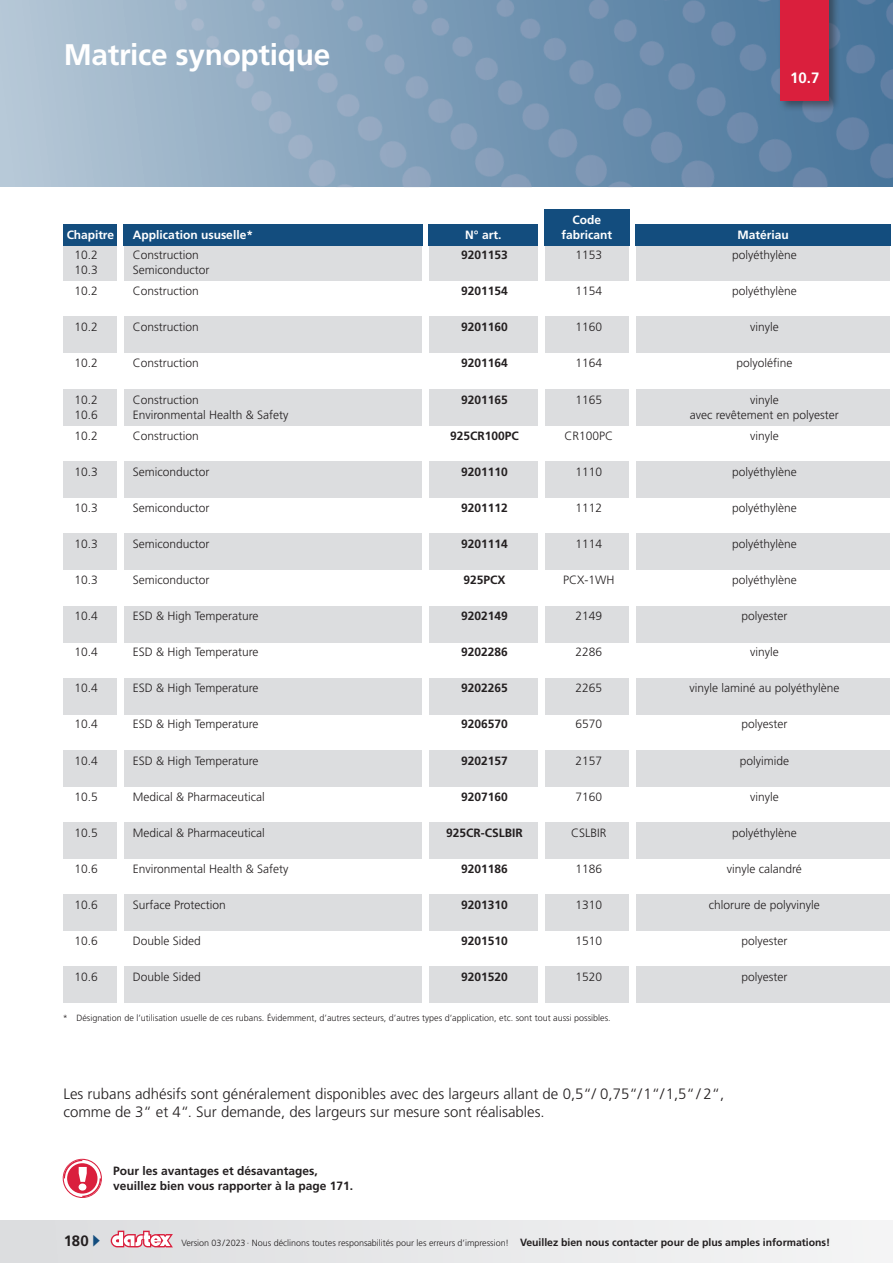
<style>
.page{position:relative;width:893px;height:1263px;background:#fff}
.page>*{position:absolute;margin:0;border:0;box-sizing:border-box;transform-origin:0 0}
.t1{font:700 29.85px "Frutiger LT Std";letter-spacing:-.01em;color:#fff}
.t2{font:300 15px/18.6px "Frutiger LT Std";color:#231f20}
.t3{font:700 15px "Frutiger LT Std";color:#231f20}
.t4{font:700 15px "Frutiger LT Std";color:#fff}
.t5{font:300 12px "Frutiger LT Std";color:#231f20}
.t6{font:700 12px/15px "Frutiger LT Std";color:#231f20}
.t7{font:700 12px "Frutiger LT Std";color:#fff}
.t8{font:300 9px "Frutiger LT Std";color:#231f20}
.s1{color:#134d7e}
.s2{font-weight:700;font-size:10.5px}
</style>
<div class="page">
<div style="left:0;top:1220px;width:893px;height:43px;background:#e8e9ea"></div>
<svg style="left:111px;top:1230px;width:62px;height:17px"></svg>
<div style="left:64px;top:244px;width:829px;height:37px;background:#dcdddf"></div>
<div style="left:64px;top:317px;width:829px;height:36px;background:#dcdddf"></div>
<div style="left:64px;top:389px;width:829px;height:36px;background:#dcdddf"></div>
<div style="left:64px;top:461px;width:829px;height:36px;background:#dcdddf"></div>
<div style="left:64px;top:534px;width:829px;height:36px;background:#dcdddf"></div>
<div style="left:64px;top:606px;width:829px;height:36px;background:#dcdddf"></div>
<div style="left:64px;top:678px;width:829px;height:36px;background:#dcdddf"></div>
<div style="left:64px;top:750px;width:829px;height:37px;background:#dcdddf"></div>
<div style="left:64px;top:822px;width:829px;height:36px;background:#dcdddf"></div>
<div style="left:64px;top:894px;width:829px;height:36px;background:#dcdddf"></div>
<div style="left:64px;top:967px;width:829px;height:36px;background:#dcdddf"></div>
<hr style="left:891px;top:194px;width:2px;height:809px;background:#fff">
<div style="left:117px;top:222px;width:6px;height:781px;background:#fff"></div>
<div style="left:422px;top:222px;width:7px;height:781px;background:#fff"></div>
<div style="left:629px;top:222px;width:7px;height:781px;background:#fff"></div>
<div style="left:538px;top:222px;width:6px;height:781px;background:#fff"></div>
<div style="left:0;top:0;width:893px;height:187px;background:#b4c6d6"></div>
<div style="left:54px;top:0;width:839px;height:187px;background:#a7bcce"></div>
<img style="left:173px;top:0;width:720px;height:187px">
<div style="left:778px;top:0;width:62px;height:112px;background:#231f20;opacity:.5"></div>
<div style="left:781px;top:0;width:48px;height:101px;background:#da1f3d"></div>
<svg style="left:63px;top:1159px;width:39px;height:39px"></svg>
<div style="left:429px;top:224px;width:109px;height:22px;background:#134d7e"></div>
<div style="left:636px;top:224px;width:255px;height:22px;background:#134d7e"></div>
<div style="left:123px;top:224px;width:299px;height:22px;background:#134d7e"></div>
<div style="left:544px;top:209px;width:85px;height:37px;background:#134d7e"></div>
<div style="left:64px;top:224px;width:53px;height:22px;background:#134d7e"></div>
<h1 class="t1" style="left:64px;top:37px;width:268px">Matrice synoptique</h1>
<p class="t7" style="left:572px;top:213px;width:30px">Code</p>
<p class="t4" style="left:790px;top:69px;width:31px">10.7</p>
<p class="t7" style="left:67px;top:228px;width:49px">Chapitre</p>
<p class="t7" style="left:561px;top:228px;width:52px">fabricant</p>
<p class="t7" style="left:133px;top:228px;width:122px">Application ususelle*</p>
<p class="t7" style="left:465px;top:228px;width:38px">N° art.</p>
<p class="t7" style="left:738px;top:228px;width:53px">Matériau</p>
<p class="t5" style="left:75px;top:248px;width:25px">10.2</p>
<p class="t5" style="left:133px;top:248px;width:68px">Construction</p>
<p class="t6" style="left:461px;top:248px;width:48px">9201153</p>
<p class="t5" style="left:575px;top:248px;width:28px">1153</p>
<p class="t5" style="left:732px;top:248px;width:66px">polyéthylène</p>
<p class="t5" style="left:75px;top:263px;width:25px">10.3</p>
<p class="t5" style="left:133px;top:263px;width:78px">Semiconductor</p>
<p class="t5" style="left:75px;top:284px;width:25px">10.2</p>
<p class="t5" style="left:133px;top:284px;width:68px">Construction</p>
<p class="t6" style="left:461px;top:284px;width:48px">9201154</p>
<p class="t5" style="left:575px;top:284px;width:28px">1154</p>
<p class="t5" style="left:732px;top:284px;width:66px">polyéthylène</p>
<p class="t5" style="left:75px;top:320px;width:25px">10.2</p>
<p class="t5" style="left:133px;top:320px;width:68px">Construction</p>
<p class="t6" style="left:461px;top:320px;width:48px">9201160</p>
<p class="t5" style="left:575px;top:320px;width:28px">1160</p>
<p class="t5" style="left:750px;top:320px;width:30px">vinyle</p>
<p class="t5" style="left:75px;top:356px;width:25px">10.2</p>
<p class="t5" style="left:133px;top:356px;width:68px">Construction</p>
<p class="t6" style="left:461px;top:356px;width:48px">9201164</p>
<p class="t5" style="left:575px;top:356px;width:28px">1164</p>
<p class="t5" style="left:736px;top:356px;width:58px">polyoléfine</p>
<p class="t5" style="left:75px;top:393px;width:25px">10.2</p>
<p class="t5" style="left:133px;top:393px;width:68px">Construction</p>
<p class="t6" style="left:461px;top:392px;width:48px">9201165</p>
<p class="t5" style="left:575px;top:393px;width:28px">1165</p>
<p class="t5" style="left:750px;top:393px;width:30px">vinyle</p>
<p class="t5" style="left:75px;top:408px;width:25px">10.6</p>
<p class="t5" style="left:133px;top:408px;width:157px">Environmental Health &amp; Safety</p>
<p class="t5" style="left:690px;top:408px;width:151px">avec revêtement en polyester</p>
<p class="t5" style="left:75px;top:429px;width:25px">10.2</p>
<p class="t5" style="left:133px;top:429px;width:68px">Construction</p>
<p class="t6" style="left:450px;top:428px;width:70px">925CR100PC</p>
<p class="t5" style="left:564px;top:429px;width:50px">CR100PC</p>
<p class="t5" style="left:750px;top:429px;width:30px">vinyle</p>
<p class="t5" style="left:75px;top:465px;width:25px">10.3</p>
<p class="t5" style="left:133px;top:465px;width:78px">Semiconductor</p>
<p class="t6" style="left:461px;top:464px;width:48px">9201110</p>
<p class="t5" style="left:575px;top:465px;width:28px">1110</p>
<p class="t5" style="left:732px;top:465px;width:66px">polyéthylène</p>
<p class="t5" style="left:75px;top:501px;width:25px">10.3</p>
<p class="t5" style="left:133px;top:501px;width:78px">Semiconductor</p>
<p class="t6" style="left:461px;top:500px;width:48px">9201112</p>
<p class="t5" style="left:575px;top:501px;width:28px">1112</p>
<p class="t5" style="left:732px;top:501px;width:66px">polyéthylène</p>
<p class="t5" style="left:75px;top:537px;width:25px">10.3</p>
<p class="t5" style="left:133px;top:537px;width:78px">Semiconductor</p>
<p class="t6" style="left:461px;top:536px;width:48px">9201114</p>
<p class="t5" style="left:575px;top:537px;width:28px">1114</p>
<p class="t5" style="left:732px;top:537px;width:66px">polyéthylène</p>
<p class="t5" style="left:75px;top:573px;width:25px">10.3</p>
<p class="t5" style="left:133px;top:573px;width:78px">Semiconductor</p>
<p class="t6" style="left:464px;top:572px;width:44px">925PCX</p>
<p class="t5" style="left:563px;top:573px;width:53px">PCX-1WH</p>
<p class="t5" style="left:732px;top:573px;width:66px">polyéthylène</p>
<p class="t5" style="left:75px;top:609px;width:25px">10.4</p>
<p class="t5" style="left:133px;top:609px;width:127px">ESD &amp; High Temperature</p>
<p class="t6" style="left:461px;top:608px;width:48px">9202149</p>
<p class="t5" style="left:575px;top:609px;width:28px">2149</p>
<p class="t5" style="left:741px;top:609px;width:47px">polyester</p>
<p class="t5" style="left:75px;top:645px;width:25px">10.4</p>
<p class="t5" style="left:133px;top:645px;width:127px">ESD &amp; High Temperature</p>
<p class="t6" style="left:461px;top:644px;width:48px">9202286</p>
<p class="t5" style="left:575px;top:645px;width:28px">2286</p>
<p class="t5" style="left:750px;top:645px;width:30px">vinyle</p>
<p class="t5" style="left:75px;top:681px;width:25px">10.4</p>
<p class="t5" style="left:133px;top:681px;width:127px">ESD &amp; High Temperature</p>
<p class="t6" style="left:461px;top:680px;width:48px">9202265</p>
<p class="t5" style="left:575px;top:681px;width:28px">2265</p>
<p class="t5" style="left:689px;top:681px;width:151px">vinyle laminé au polyéthylène</p>
<p class="t5" style="left:75px;top:717px;width:25px">10.4</p>
<p class="t5" style="left:133px;top:717px;width:127px">ESD &amp; High Temperature</p>
<p class="t6" style="left:461px;top:717px;width:48px">9206570</p>
<p class="t5" style="left:575px;top:717px;width:28px">6570</p>
<p class="t5" style="left:741px;top:717px;width:47px">polyester</p>
<p class="t5" style="left:75px;top:754px;width:25px">10.4</p>
<p class="t5" style="left:133px;top:754px;width:127px">ESD &amp; High Temperature</p>
<p class="t6" style="left:461px;top:753px;width:48px">9202157</p>
<p class="t5" style="left:575px;top:754px;width:28px">2157</p>
<p class="t5" style="left:740px;top:754px;width:51px">polyimide</p>
<p class="t5" style="left:75px;top:790px;width:25px">10.5</p>
<p class="t5" style="left:133px;top:790px;width:133px">Medical &amp; Pharmaceutical</p>
<p class="t6" style="left:461px;top:789px;width:48px">9207160</p>
<p class="t5" style="left:575px;top:790px;width:28px">7160</p>
<p class="t5" style="left:750px;top:790px;width:30px">vinyle</p>
<p class="t5" style="left:75px;top:826px;width:25px">10.5</p>
<p class="t5" style="left:133px;top:826px;width:133px">Medical &amp; Pharmaceutical</p>
<p class="t6" style="left:446px;top:825px;width:78px">925CR-CSLBIR</p>
<p class="t5" style="left:571px;top:826px;width:37px">CSLBIR</p>
<p class="t5" style="left:732px;top:826px;width:66px">polyéthylène</p>
<p class="t5" style="left:75px;top:862px;width:25px">10.6</p>
<p class="t5" style="left:133px;top:862px;width:157px">Environmental Health &amp; Safety</p>
<p class="t6" style="left:461px;top:861px;width:48px">9201186</p>
<p class="t5" style="left:575px;top:862px;width:28px">1186</p>
<p class="t5" style="left:727px;top:862px;width:77px">vinyle calandré</p>
<p class="t5" style="left:75px;top:898px;width:25px">10.6</p>
<p class="t5" style="left:133px;top:898px;width:95px">Surface Protection</p>
<p class="t6" style="left:461px;top:897px;width:48px">9201310</p>
<p class="t5" style="left:575px;top:898px;width:28px">1310</p>
<p class="t5" style="left:709px;top:898px;width:113px">chlorure de polyvinyle</p>
<p class="t5" style="left:75px;top:934px;width:25px">10.6</p>
<p class="t5" style="left:133px;top:934px;width:70px">Double Sided</p>
<p class="t6" style="left:461px;top:933px;width:48px">9201510</p>
<p class="t5" style="left:575px;top:934px;width:28px">1510</p>
<p class="t5" style="left:741px;top:934px;width:47px">polyester</p>
<p class="t5" style="left:75px;top:970px;width:25px">10.6</p>
<p class="t5" style="left:133px;top:970px;width:70px">Double Sided</p>
<p class="t6" style="left:461px;top:970px;width:48px">9201520</p>
<p class="t5" style="left:575px;top:970px;width:28px">1520</p>
<p class="t5" style="left:741px;top:970px;width:47px">polyester</p>
<p class="t8" style="left:63px;top:1013px;width:549px">* Désignation de l’utilisation usuelle de ces rubans. Évidemment, d’autres secteurs, d’autres types d’application, etc. sont tout aussi possibles.</p>
<p class="t2" style="left:63px;top:1084px;width:663px">Les rubans adhésifs sont généralement disponibles avec des largeurs allant de 0,5“/ 0,75“/1“/1,5“/ 2“, comme de 3“ et 4“. Sur demande, des largeurs sur mesure sont réalisables.</p>
<p class="t6" style="left:113px;top:1163px;width:242px">Pour les avantages et désavantages, veuillez bien vous rapporter à la page 171.</p>
<p class="t3" style="left:64px;top:1232px;width:39px">180 <span class="s1">▶</span></p>
<p class="t8" style="left:181px;top:1237px;width:650px">Version 03/2023 · Nous déclinons toutes responsabilités pour les erreurs d’impression! <span class="s2">Veuillez bien nous contacter pour de plus amples informations!</span></p>
</div>
